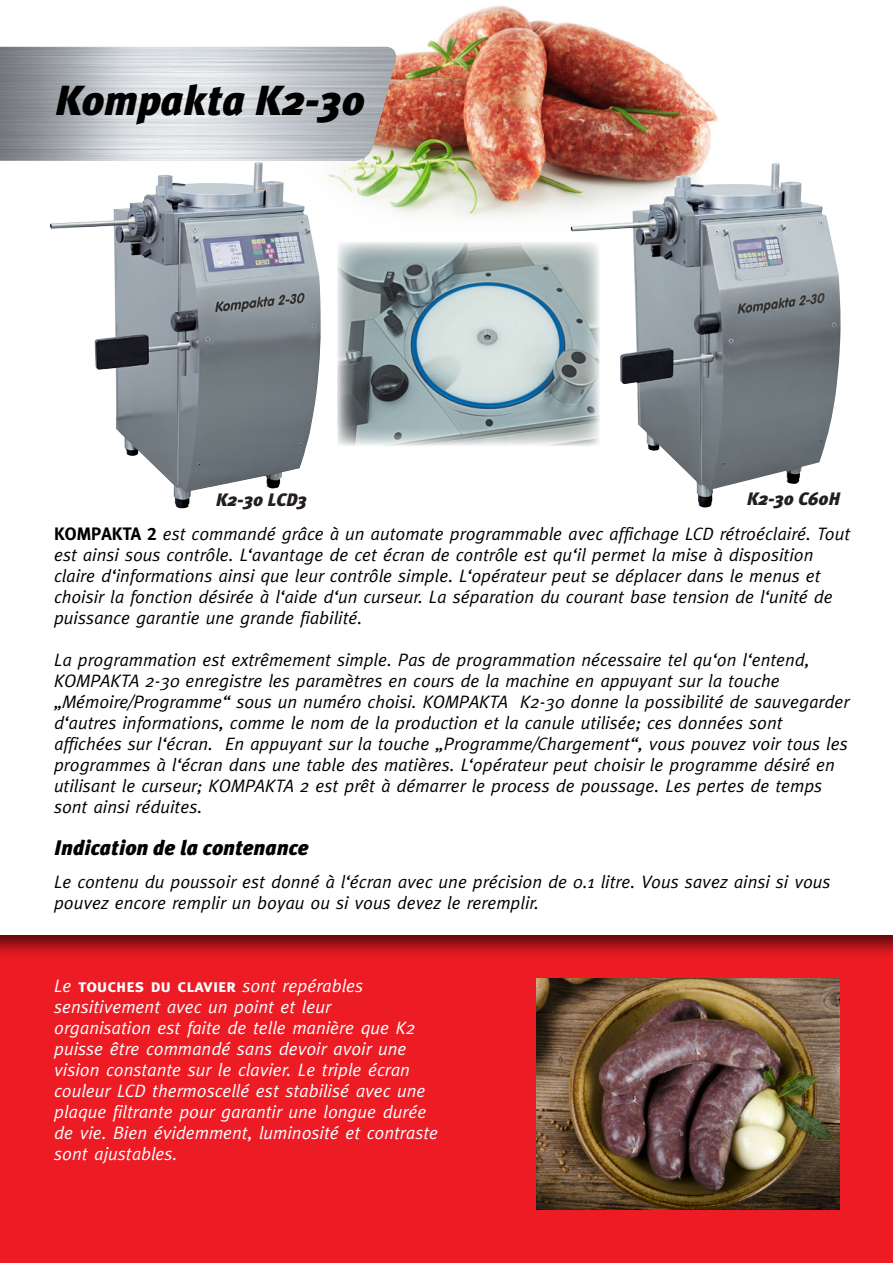
<style>
.page{position:relative;width:893px;height:1263px;background:#fff}
.page>*{position:absolute;margin:0;border:0;box-sizing:border-box;transform-origin:0 0}
.t1{font:italic 900 42px "Meta Plus";color:#000}
.t2{font:italic 900 21px "Meta Plus";color:#000}
.t3{font:italic 18px/21px "Meta";color:#000}
.t4{font:italic 18px/21px "Meta";color:#fff}
.t5{font:italic 900 18px "Meta Plus";color:#231f20}
.s1{font-family:"Meta Bold Caps";font-style:normal}
</style>
<div class="page">
<img style="left:261px;top:5px;width:457px;height:224px">
<img style="left:571px;top:163px;width:269px;height:344px">
<img style="left:50px;top:162px;width:271px;height:346px">
<div style="left:0;top:929px;width:893px;height:334px;background:#231f20;opacity:.75"></div>
<img style="left:0;top:47px;width:400px;height:114px">
<img style="left:537px;top:978px;width:303px;height:231px">
<img style="left:337px;top:242px;width:263px;height:204px">
<h1 class="t1" style="left:55px;top:76px;width:312px">Kompakta K2-30</h1>
<p class="t5" style="left:216px;top:489px;width:93px">K2-30 LCD3</p>
<p class="t5" style="left:747px;top:488px;width:95px">K2-30 C60H</p>
<p class="t3" style="left:54px;top:523px;width:798px"><span class="s1">KOMPAKTA 2</span> est commandé grâce à un automate programmable avec affichage LCD rétroéclairé. Tout est ainsi sous contrôle. L‘avantage de cet écran de contrôle est qu‘il permet la mise à disposition claire d‘informations ainsi que leur contrôle simple. L‘opérateur peut se déplacer dans le menus et choisir la fonction désirée à l‘aide d‘un curseur. La séparation du courant base tension de l‘unité de puissance garantie une grande fiabilité.</p>
<p class="t3" style="left:54px;top:649px;width:797px">La programmation est extrêmement simple. Pas de programmation nécessaire tel qu‘on l‘entend, KOMPAKTA 2-30 enregistre les paramètres en cours de la machine en appuyant sur la touche „Mémoire/Programme“ sous un numéro choisi. KOMPAKTA K2-30 donne la possibilité de sauvegarder d‘autres informations, comme le nom de la production et la canule utilisée; ces données sont affichées sur l‘écran. En appuyant sur la touche „Programme/Chargement“, vous pouvez voir tous les programmes à l‘écran dans une table des matières. L‘opérateur peut choisir le programme désiré en utilisant le curseur; KOMPAKTA 2 est prêt à démarrer le process de poussage. Les pertes de temps sont ainsi réduites.</p>
<p class="t2" style="left:54px;top:836px;width:256px">Indication de la contenance</p>
<p class="t3" style="left:54px;top:871px;width:778px">Le contenu du poussoir est donné à l‘écran avec une précision de 0.1 litre. Vous savez ainsi si vous pouvez encore remplir un boyau ou si vous devez le reremplir.</p>
<p class="t4" style="left:54px;top:975px;width:385px">Le <span class="s1">touches du clavier</span> sont repérables sensitivement avec un point et leur<br>organisation est faite de telle manière que K2 puisse être commandé sans devoir avoir une vision constante sur le clavier. Le triple écran couleur LCD thermoscellé est stabilisé avec une plaque filtrante pour garantir une longue durée de vie. Bien évidemment, luminosité et contraste sont ajustables.</p>
</div>
